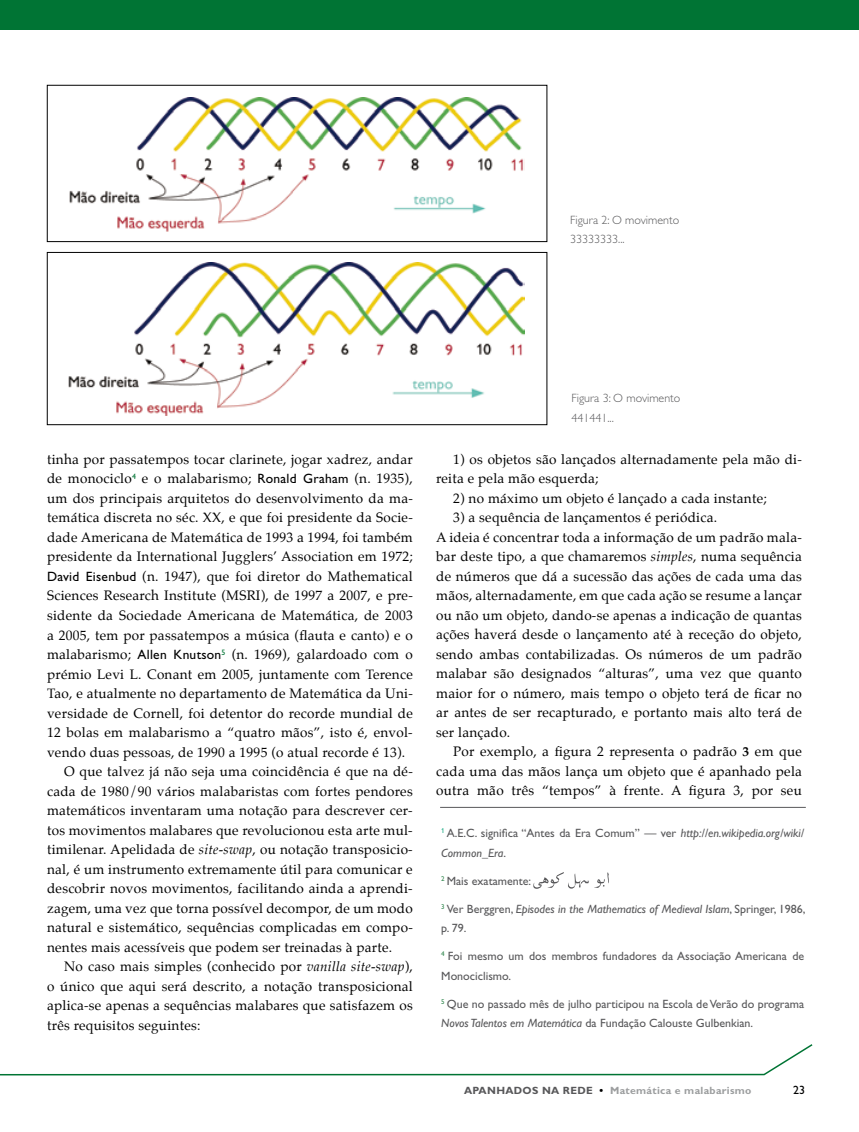
<style>
.page{position:relative;width:859px;height:1132px;background:#fff}
.page>*{position:absolute;margin:0;border:0;box-sizing:border-box;transform-origin:0 0}
.t1{font:13.5px/19.5px "Palatino";letter-spacing:.02em;color:#000}
.t2{font:12px/19.5px "Gill Sans Std";color:#58585a}
.t3{font:italic 12px/19.5px "Gill Sans Std";color:#58585a}
.t4{font:300 12px/19.5px "Gill Sans Std";color:#58585a}
.t5{font:12px "Gill Sans Std";color:#000}
.t6{font:700 10.5px "Gill Sans Std";letter-spacing:.03em;color:#9c9e9f}
.s1{font-family:"Gill Sans Std"}
.s2{font-style:italic}
.s3{font-weight:700}
.s4{font-style:normal}
.s5{color:#58585a}
.s6{color:#000}
</style>
<div class="page">
<svg style="left:0;top:1044px;width:813px;height:31px"></svg>
<div style="left:0;top:0;width:859px;height:30px;background:#007434"></div>
<hr style="left:440px;top:806px;width:366px;height:1px;background:#58585a">
<div style="left:47px;top:85px;width:500px;height:157px;border:1px solid #000"></div>
<img style="left:70px;top:97px;width:454px;height:134px">
<div style="left:47px;top:252px;width:500px;height:172px;border:1px solid #000"></div>
<img style="left:69px;top:262px;width:455px;height:153px">
<svg style="left:533px;top:872px;width:76px;height:16px"></svg>
<p class="t4" style="left:570px;top:210px;width:110px">Figura 2: O movimento<br>33333333...</p>
<p class="t1" style="left:47px;top:449px;width:367px">tinha por passatempos tocar clarinete, jogar xadrez, andar</p>
<p class="t1" style="left:47px;top:469px;width:367px">de monociclo<sup>4</sup> e o malabarismo; <span class="s1">Ronald Graham</span> (n. 1935),</p>
<p class="t1" style="left:47px;top:488px;width:367px">um dos principais arquitetos do desenvolvimento da ma-</p>
<p class="t1" style="left:47px;top:508px;width:367px">temática discreta no séc. XX, e que foi presidente da Socie-</p>
<p class="t1" style="left:47px;top:527px;width:367px">dade Americana de Matemática de 1993 a 1994, foi também</p>
<p class="t1" style="left:47px;top:547px;width:367px">presidente da International Jugglers’ Association em 1972;</p>
<p class="t1" style="left:47px;top:566px;width:367px"><span class="s1">David Eisenbud</span> (n. 1947), que foi diretor do Mathematical</p>
<p class="t1" style="left:47px;top:586px;width:367px">Sciences Research Institute (MSRI), de 1997 a 2007, e pre-</p>
<p class="t1" style="left:47px;top:605px;width:367px">sidente da Sociedade Americana de Matemática, de 2003</p>
<p class="t1" style="left:47px;top:625px;width:367px">a 2005, tem por passatempos a música (flauta e canto) e o</p>
<p class="t1" style="left:47px;top:644px;width:367px">malabarismo; <span class="s1">Allen Knutson</span><sup>5</sup> (n. 1969), galardoado com o</p>
<p class="t1" style="left:47px;top:664px;width:367px">prémio Levi L. Conant em 2005, juntamente com Terence</p>
<p class="t1" style="left:47px;top:683px;width:367px">Tao, e atualmente no departamento de Matemática da Uni-</p>
<p class="t1" style="left:47px;top:703px;width:367px">versidade de Cornell, foi detentor do recorde mundial de</p>
<p class="t1" style="left:47px;top:722px;width:367px">12 bolas em malabarismo a “quatro mãos”, isto é, envol-</p>
<p class="t1" style="left:47px;top:742px;width:360px">vendo duas pessoas, de 1990 a 1995 (o atual recorde é 13).</p>
<p class="t1" style="left:64px;top:761px;width:350px">O que talvez já não seja uma coincidência é que na dé-</p>
<p class="t1" style="left:47px;top:781px;width:367px">cada de 1980/90 vários malabaristas com fortes pendores</p>
<p class="t1" style="left:47px;top:800px;width:367px">matemáticos inventaram uma notação para descrever cer-</p>
<p class="t1" style="left:47px;top:820px;width:367px">tos movimentos malabares que revolucionou esta arte mul-</p>
<p class="t1" style="left:47px;top:839px;width:367px">timilenar. Apelidada de <span class="s2">site-swap</span>, ou notação transposicio-</p>
<p class="t1" style="left:47px;top:859px;width:367px">nal, é um instrumento extremamente útil para comunicar e</p>
<p class="t1" style="left:47px;top:878px;width:367px">descobrir novos movimentos, facilitando ainda a aprendi-</p>
<p class="t1" style="left:47px;top:898px;width:367px">zagem, uma vez que torna possível decompor, de um modo</p>
<p class="t1" style="left:47px;top:917px;width:367px">natural e sistemático, sequências complicadas em compo-</p>
<p class="t1" style="left:47px;top:936px;width:347px">nentes mais acessíveis que podem ser treinadas à parte.</p>
<p class="t1" style="left:64px;top:956px;width:350px">No caso mais simples (conhecido por <span class="s2">vanilla site-swap</span>),</p>
<p class="t1" style="left:47px;top:975px;width:367px">o único que aqui será descrito, a notação transposicional</p>
<p class="t1" style="left:47px;top:995px;width:367px">aplica-se apenas a sequências malabares que satisfazem os</p>
<p class="t1" style="left:47px;top:1014px;width:155px">três requisitos seguintes:</p>
<p class="t4" style="left:571px;top:388px;width:110px">Figura 3: O movimento<br>441441...</p>
<p class="t1" style="left:436px;top:449px;width:367px;text-indent:17px">1) os objetos são lançados alternadamente pela mão di&shy;reita e pela mão esquerda;</p>
<p class="t1" style="left:453px;top:488px;width:315px">2) no máximo um objeto é lançado a cada instante;</p>
<p class="t1" style="left:453px;top:507px;width:265px">3) a sequência de lançamentos é periódica.</p>
<p class="t1" style="left:436px;top:527px;width:367px">A ideia é concentrar toda a informação de um padrão mala-</p>
<p class="t1" style="left:436px;top:546px;width:367px">bar deste tipo, a que chamaremos <span class="s2">simples</span>, numa sequência</p>
<p class="t1" style="left:436px;top:566px;width:367px">de números que dá a sucessão das ações de cada uma das</p>
<p class="t1" style="left:436px;top:585px;width:367px">mãos, alternadamente, em que cada ação se resume a lançar</p>
<p class="t1" style="left:436px;top:605px;width:367px">ou não um objeto, dando-se apenas a indicação de quantas</p>
<p class="t1" style="left:436px;top:624px;width:367px">ações haverá desde o lançamento até à receção do objeto,</p>
<p class="t1" style="left:436px;top:644px;width:367px">sendo ambas contabilizadas. Os números de um padrão</p>
<p class="t1" style="left:436px;top:663px;width:367px">malabar são designados “alturas”, uma vez que quanto</p>
<p class="t1" style="left:436px;top:683px;width:367px">maior for o número, mais tempo o objeto terá de ficar no</p>
<p class="t1" style="left:436px;top:702px;width:367px">ar antes de ser recapturado, e portanto mais alto terá de</p>
<p class="t1" style="left:436px;top:722px;width:76px">ser lançado.</p>
<p class="t1" style="left:453px;top:741px;width:350px">Por exemplo, a figura 2 representa o padrão <span class="s3">3</span> em que</p>
<p class="t1" style="left:436px;top:761px;width:367px">cada uma das mãos lança um objeto que é apanhado pela</p>
<p class="t1" style="left:436px;top:780px;width:367px">outra mão três “tempos” à frente. A figura 3, por seu</p>
<p class="t3" style="left:441px;top:823px;width:364px"><sup>1</sup> <span class="s4">A.E.C. significa “Antes da Era Comum” — ver</span> http://en.wikipedia.org/wiki/<br>Common_Era<span class="s4">.</span></p>
<p class="t2" style="left:441px;top:870px;width:91px"><sup>2</sup> Mais exatamente:</p>
<p class="t3" style="left:441px;top:898px;width:366px"><sup>3</sup> <span class="s4">Ver Berggren,</span> Episodes in the Mathematics of Medieval Islam<span class="s4">, Springer, 1986, p. 79.</span></p>
<p class="t2" style="left:441px;top:946px;width:364px"><sup>4</sup> Foi mesmo um dos membros fundadores da Associação Americana de<br>Monociclismo.</p>
<p class="t2" style="left:441px;top:993px;width:364px"><sup>5</sup> Que no passado mês de julho participou na Escola de Verão do programa<br><span class="s2">Novos Talentos em Matemática</span> da Fundação Calouste Gulbenkian.</p>
<p class="t6" style="left:464px;top:1084px;width:289px"><span class="s5">APANHADOS NA REDE</span> <span class="s6">•</span> Matemática e malabarismo</p>
<p class="t5" style="left:793px;top:1082px;width:13px">23</p>
</div>
